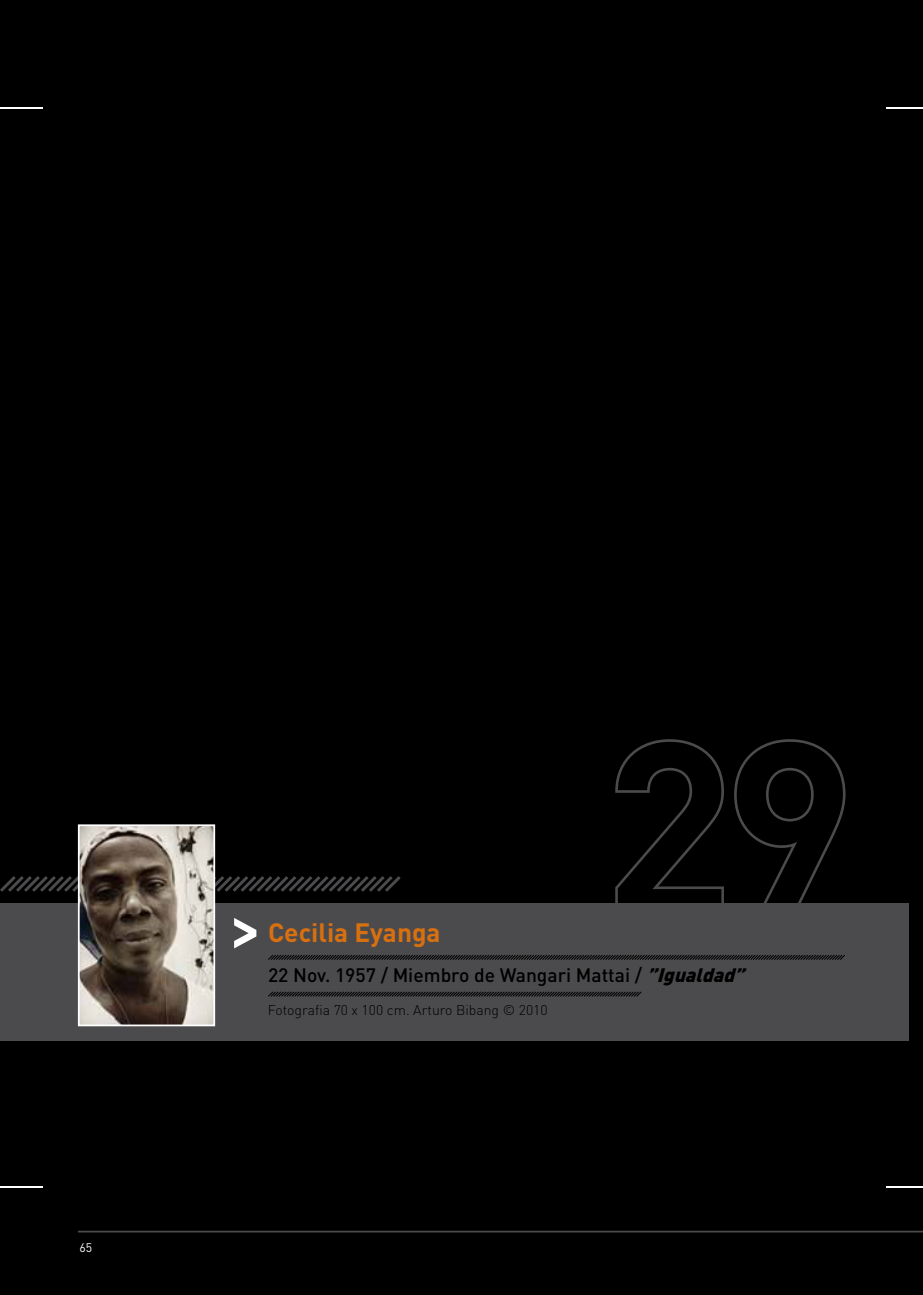
<style>
.page{position:relative;width:923px;height:1295px;background:#000}
.page>*{position:absolute;margin:0;border:0;box-sizing:border-box;transform-origin:0 0}
.t1{font:500 70px "DIN Pro";color:#fff}
.t2{font:700 26.25px "DIN Pro";color:#d87010}
.t3{font:500 19.25px "DIN Pro";color:#000}
.t4{font:300 14px "DIN Pro";color:#000}
.t5{font:12.25px "DIN Pro";color:#fff}
.s1{font-weight:900;font-style:italic}
</style>
<div class="page">
<hr style="left:0;top:107px;width:42px;height:2px;background:#fff">
<hr style="left:0;top:1186px;width:42px;height:2px;background:#fff">
<hr style="left:887px;top:107px;width:36px;height:2px;background:#fff">
<hr style="left:887px;top:1186px;width:36px;height:2px;background:#fff">
<hr style="left:78px;top:1230px;width:845px;height:2px;background:#4b4b4d">
<div style="left:0;top:903px;width:908px;height:138px;background:#4b4b4d"></div>
<svg style="left:615px;top:739px;width:109px;height:164px"></svg>
<svg style="left:734px;top:739px;width:112px;height:164px"></svg>
<svg style="left:0;top:873px;width:401px;height:22px"></svg>
<img style="left:81px;top:827px;width:131px;height:196px">
<div style="left:78px;top:824px;width:137px;height:202px;border:2px solid #fff"></div>
<svg style="left:268px;top:955px;width:577px;height:5px"></svg>
<svg style="left:268px;top:991px;width:374px;height:6px"></svg>
<p class="t5" style="left:79px;top:1239px;width:14px">65</p>
<h1 class="t1" style="left:279px;top:913px;width:41px;rotate:90deg">^</h1>
<h2 class="t2" style="left:268px;top:915px;width:174px">Cecilia Eyanga</h2>
<p class="t3" style="left:268px;top:962px;width:484px">22 Nov. 1957 / Miembro de Wangari Mattai / <span class="s1">”Igualdad”</span></p>
<p class="t4" style="left:268px;top:1001px;width:281px">Fotografia 70 x 100 cm. Arturo Bibang © 2010</p>
</div>
